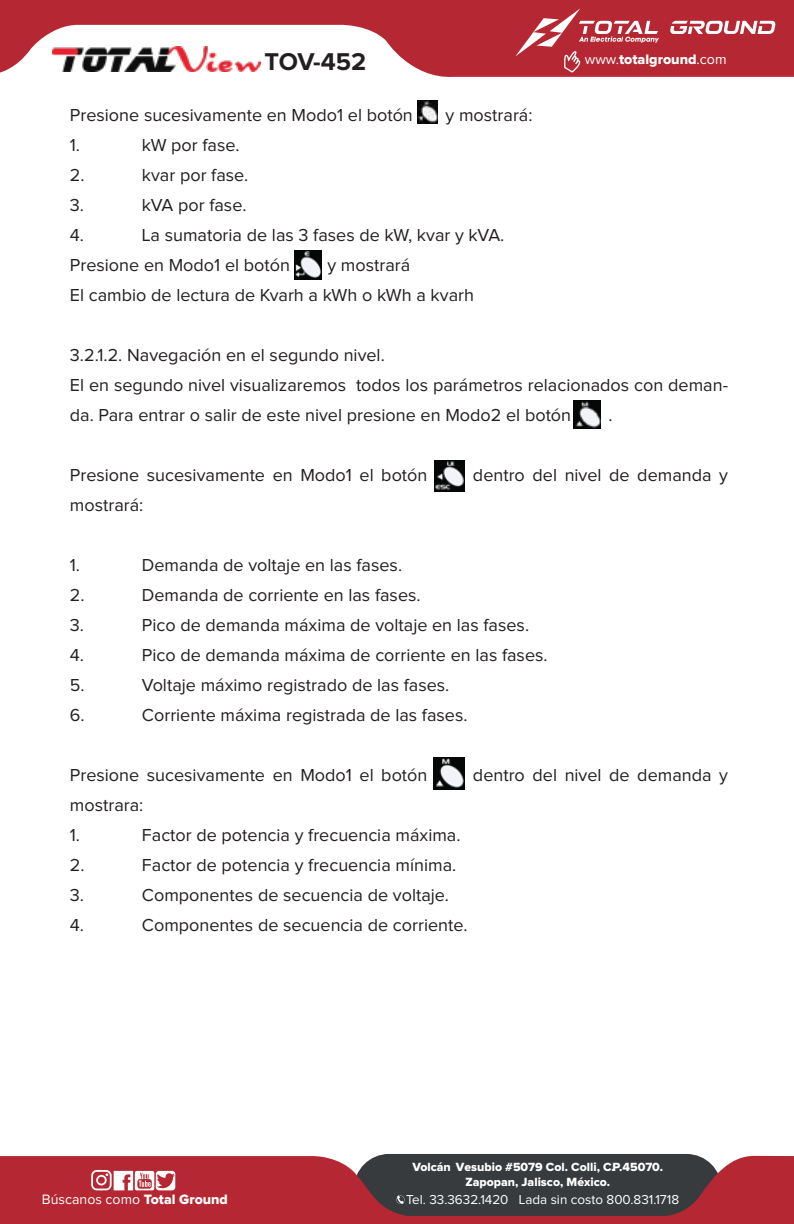
<style>
.page{position:relative;width:794px;height:1224px;background:#fff}
.page>*{position:absolute;margin:0;border:0;box-sizing:border-box;transform-origin:0 0}
.t1{font:700 25.2px "Proxima Nova";letter-spacing:-.01em;color:#231f20}
.t2{font:18px/30px "Proxima Nova";color:#231f20}
.t3{font:14.2px "Proxima Nova";color:#fff}
.t4{font:14.2px "Proxima Nova Extrabld";color:#fff}
.t5{font:13.4px "Proxima Nova";color:#fff}
.t6{font:12.2px/14.8px "Proxima Nova Extrabld";color:#fff;text-align:center}
.s1{font-family:"Proxima Nova"}
.s2{font-family:"Proxima Nova Extrabld"}
</style>
<div class="page">
<svg style="left:0;top:0;width:794px;height:77px;fill:#b52732"></svg>
<svg style="left:670px;top:21px;width:105px;height:13px"></svg>
<svg style="left:515px;top:8px;width:144px;height:65px;background:#bf444e"></svg>
<img style="left:53px;top:46px;width:207px;height:26px">
<div style="left:354px;top:1154px;width:367px;height:70px;background:#383b3d;border-radius:35px"></div>
<svg style="left:0;top:1156px;width:794px;height:68px;fill:#b52732"></svg>
<svg style="left:396px;top:1195px;width:8px;height:9px"></svg>
<svg style="left:91px;top:1170px;width:84px;height:20px"></svg>
<img style="left:417px;top:101px;width:21px;height:22px">
<img style="left:294px;top:251px;width:28px;height:28px">
<img style="left:573px;top:401px;width:27px;height:27px">
<img style="left:434px;top:461px;width:30px;height:31px">
<img style="left:434px;top:757px;width:30px;height:32px">
<h1 class="t1" style="left:265px;top:50px;width:103px">TOV-452</h1>
<p class="t4" style="left:585px;top:53px;width:143px"><span class="s1">www.</span>totalground<span class="s1">.com</span></p>
<p class="t2" style="left:70px;top:101px;width:344px">Presione sucesivamente en Modo1 el botón</p>
<p class="t2" style="left:445px;top:101px;width:88px">y mostrará:</p>
<p class="t2" style="left:70px;top:131px;width:12px">1.</p>
<p class="t2" style="left:142px;top:131px;width:99px">kW por fase.</p>
<p class="t2" style="left:70px;top:161px;width:16px">2.</p>
<p class="t2" style="left:142px;top:161px;width:108px">kvar por fase.</p>
<p class="t2" style="left:70px;top:191px;width:16px">3.</p>
<p class="t2" style="left:142px;top:191px;width:106px">kVA por fase.</p>
<p class="t2" style="left:70px;top:221px;width:16px">4.</p>
<p class="t2" style="left:70px;top:221px;width:436px;text-indent:72px">La sumatoria de las 3 fases de kW, kvar y kVA.<br>Presione en Modo1 el botón</p>
<p class="t2" style="left:70px;top:251px;width:406px;text-indent:257px">y mostrará<br>El cambio de lectura de Kvarh a kWh o kWh a kvarh</p>
<p class="t2" style="left:70px;top:341px;width:659px">3.2.1.2. Navegación en el segundo nivel.<br>El en segundo nivel visualizaremos todos los parámetros relacionados con deman&shy;da. Para entrar o salir de este nivel presione en Modo2 el botón</p>
<p class="t2" style="left:608px;top:401px;width:6px">.</p>
<p class="t2" style="left:70px;top:461px;width:359px">Presione sucesivamente en Modo1 el botón</p>
<p class="t2" style="left:473px;top:461px;width:256px">dentro del nivel de demanda y</p>
<p class="t2" style="left:70px;top:491px;width:75px">mostrará:</p>
<p class="t2" style="left:70px;top:551px;width:12px">1.</p>
<p class="t2" style="left:142px;top:551px;width:262px">Demanda de voltaje en las fases.</p>
<p class="t2" style="left:70px;top:581px;width:16px">2.</p>
<p class="t2" style="left:142px;top:581px;width:280px">Demanda de corriente en las fases.</p>
<p class="t2" style="left:70px;top:611px;width:16px">3.</p>
<p class="t2" style="left:142px;top:611px;width:389px">Pico de demanda máxima de voltaje en las fases.</p>
<p class="t2" style="left:70px;top:641px;width:16px">4.</p>
<p class="t2" style="left:142px;top:641px;width:407px">Pico de demanda máxima de corriente en las fases.</p>
<p class="t2" style="left:70px;top:671px;width:16px">5.</p>
<p class="t2" style="left:142px;top:671px;width:309px">Voltaje máximo registrado de las fases.</p>
<p class="t2" style="left:70px;top:701px;width:16px">6.</p>
<p class="t2" style="left:142px;top:701px;width:327px">Corriente máxima registrada de las fases.</p>
<p class="t2" style="left:70px;top:761px;width:359px">Presione sucesivamente en Modo1 el botón</p>
<p class="t2" style="left:473px;top:761px;width:256px">dentro del nivel de demanda y</p>
<p class="t2" style="left:70px;top:791px;width:75px">mostrara:<br>1.</p>
<p class="t2" style="left:142px;top:821px;width:320px">Factor de potencia y frecuencia máxima.</p>
<p class="t2" style="left:70px;top:851px;width:16px">2.</p>
<p class="t2" style="left:142px;top:851px;width:316px">Factor de potencia y frecuencia mínima.</p>
<p class="t2" style="left:70px;top:881px;width:16px">3.</p>
<p class="t2" style="left:142px;top:881px;width:309px">Componentes de secuencia de voltaje.</p>
<p class="t2" style="left:70px;top:911px;width:16px">4.</p>
<p class="t2" style="left:142px;top:911px;width:327px">Componentes de secuencia de corriente.</p>
<p class="t3" style="left:42px;top:1193px;width:187px">Búscanos como <span class="s2">Total Ground</span></p>
<p class="t6" style="left:412px;top:1160px;width:252px">Volcán Vesubio #5079 Col. Colli, C.P.45070.<br>Zapopan, Jalisco, México.</p>
<p class="t5" style="left:406px;top:1194px;width:274px">Tel. 33.3632.1420 Lada sin costo 800.831.1718</p>
</div>
